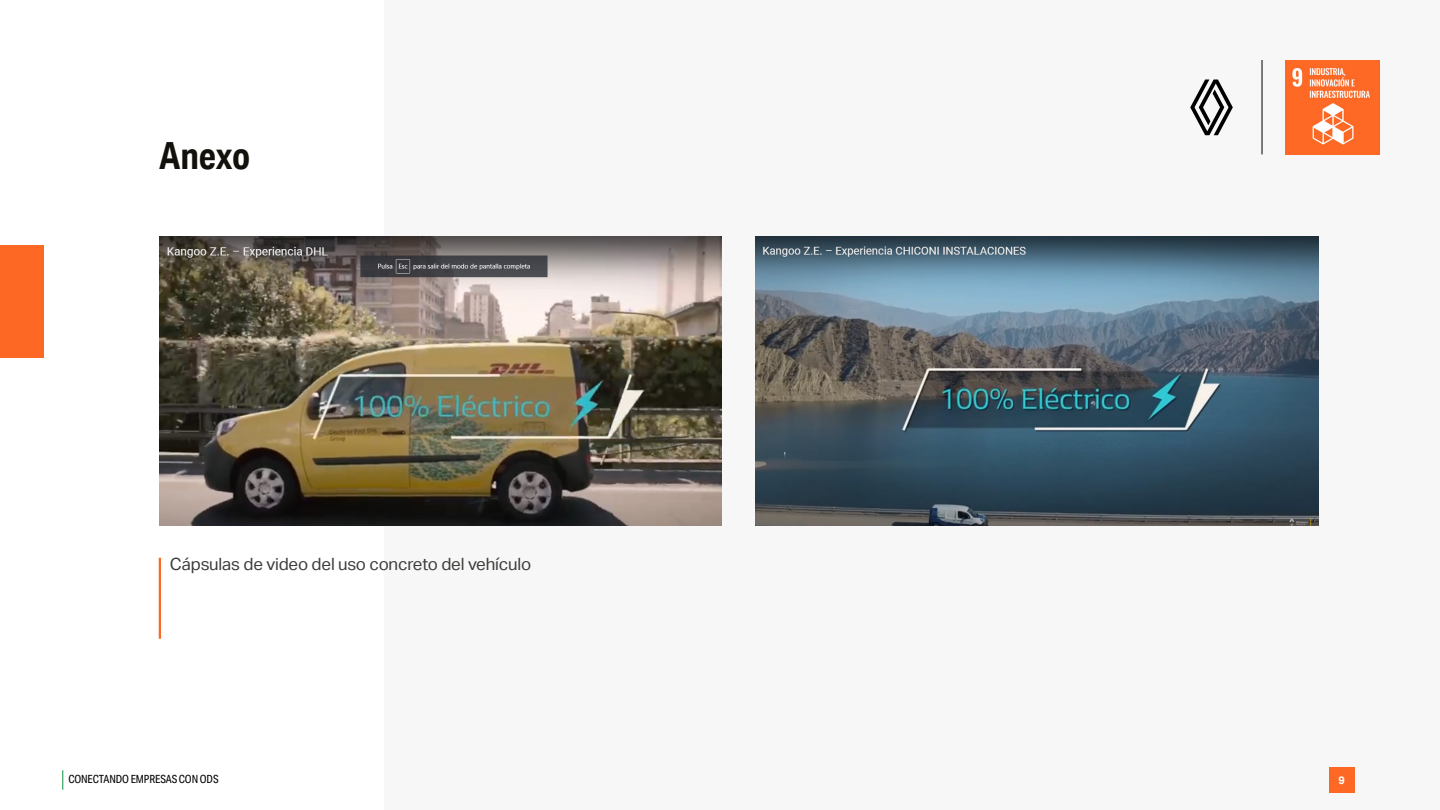
<style>
.page{position:relative;width:1440px;height:810px;background:#fff}
.page>*{position:absolute;margin:0;border:0;box-sizing:border-box;transform-origin:0 0}
.t1{font:700 37.5px "Aktiv Grotesk Cd";letter-spacing:-.005em;color:#12110c}
.t2{font:16.88px "Aktiv Grotesk";letter-spacing:-.01em;color:#3c3c3b}
.t3{font:11.25px "Aktiv Grotesk Cd";letter-spacing:-.01em;color:#000}
.t4{font:700 10.88px "Aktiv Grotesk";color:#fff}
</style>
<div class="page">
<div style="left:384px;top:0;width:1056px;height:810px;background:#f7f7f7"></div>
<hr style="left:1262px;top:60px;width:1px;height:94px;background:#000">
<svg style="left:62px;top:770px;width:1px;height:20px"></svg>
<img style="left:1285px;top:60px;width:95px;height:95px">
<div style="left:1329px;top:767px;width:25px;height:26px;background:#fd6925"></div>
<svg style="left:1190px;top:80px;width:43px;height:55px"></svg>
<hr style="left:159px;top:558px;width:2px;height:81px;background:#fd6925">
<img style="left:159px;top:236px;width:563px;height:289px">
<div style="left:0;top:245px;width:44px;height:113px;background:#fd6925"></div>
<img style="left:756px;top:236px;width:563px;height:289px">
<h1 class="t1" style="left:159px;top:133px;width:93px">Anexo</h1>
<p class="t2" style="left:170px;top:554px;width:363px">Cápsulas de video del uso concreto del vehículo</p>
<p class="t3" style="left:68px;top:773px;width:152px">CONECTANDO EMPRESAS CON ODS</p>
<p class="t4" style="left:1338px;top:774px;width:8px">9</p>
</div>
